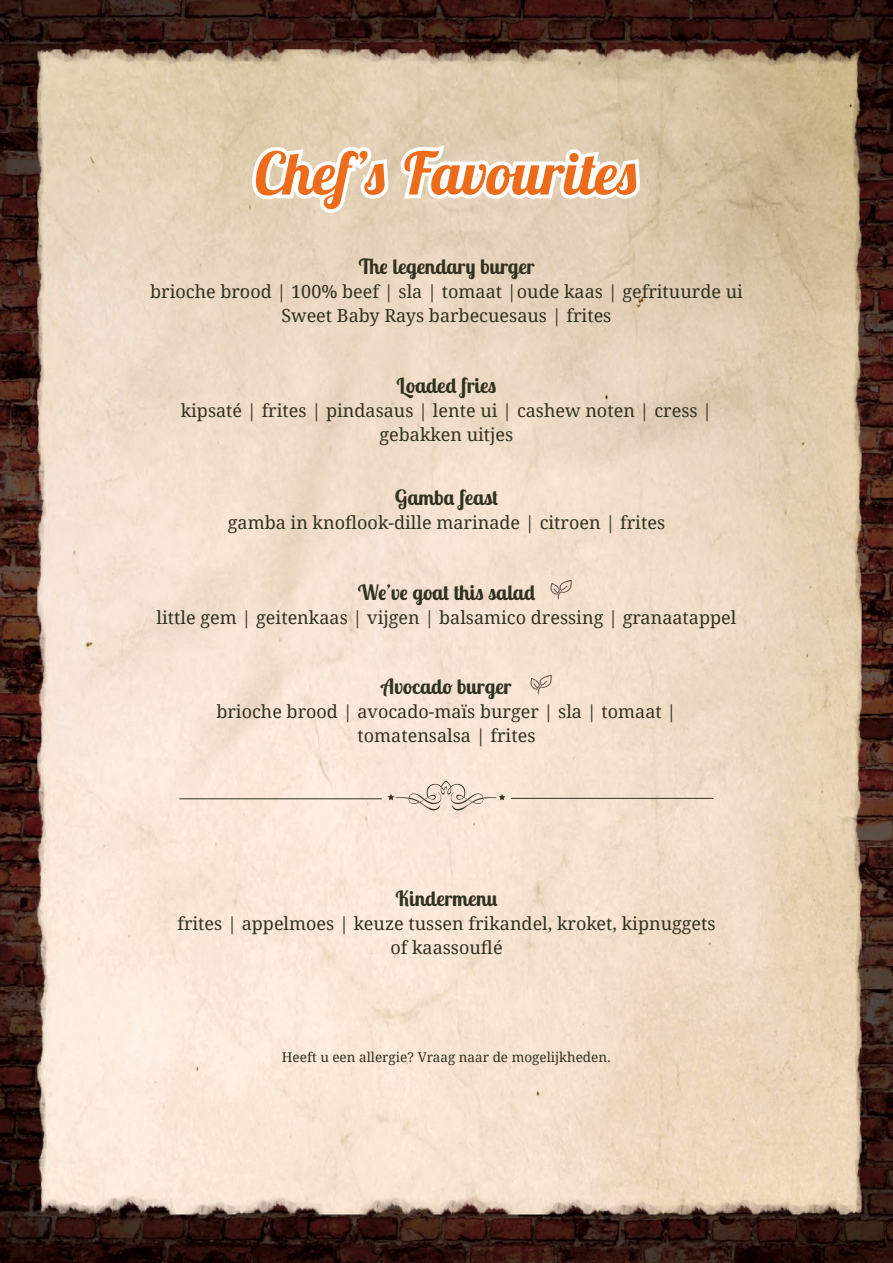
<style>
.page{position:relative;width:893px;height:1263px;background:#fff}
.page>*{position:absolute;margin:0;border:0;box-sizing:border-box;transform-origin:0 0}
.t1{font:italic 700 58.5px "Lobster Two";color:#ed6c1c}
.t2{font:700 21px "Lobster Two";color:#31311f}
.t3{font:18px/24px "Droid Serif";color:#31311f;text-align:center}
.t4{font:13.5px "Droid Serif";color:#31311f}
</style>
<div class="page">
<img style="left:0;top:0;width:893px;height:1263px">
<img style="left:16px;top:23px;width:845px;height:1195px">
<svg style="left:248px;top:130px;width:396px;height:87px"></svg>
<svg style="left:388px;top:780px;width:117px;height:30px;background:#e5d5c5"></svg>
<hr style="left:179px;top:798px;width:203px;height:1px;background:#31311f">
<hr style="left:511px;top:798px;width:203px;height:1px;background:#31311f">
<img style="left:541px;top:570px;width:39px;height:39px">
<img style="left:522px;top:664px;width:39px;height:39px">
<h1 class="t1" style="left:253px;top:136px;width:388px">Chef’s Favourites</h1>
<p class="t2" style="left:358px;top:253px;width:178px">The legendary burger</p>
<p class="t3" style="left:150px;top:279px;width:594px">brioche brood | 100% beef | sla | tomaat |oude kaas | gefrituurde ui<br>Sweet Baby Rays barbecuesaus | frites</p>
<p class="t2" style="left:396px;top:371px;width:102px">Loaded fries</p>
<p class="t3" style="left:181px;top:398px;width:533px">kipsaté | frites | pindasaus | lente ui | cashew noten | cress | gebakken uitjes</p>
<p class="t2" style="left:395px;top:484px;width:105px">Gamba feast</p>
<p class="t3" style="left:228px;top:510px;width:439px">gamba in knoflook-dille marinade | citroen | frites</p>
<p class="t2" style="left:358px;top:578px;width:179px">We’ve goat this salad</p>
<p class="t3" style="left:157px;top:605px;width:581px">little gem | geitenkaas | vijgen | balsamico dressing | granaatappel</p>
<p class="t2" style="left:382px;top:673px;width:131px">Avocado burger</p>
<p class="t3" style="left:216px;top:699px;width:462px">brioche brood | avocado-maïs burger | sla | tomaat | tomatensalsa | frites</p>
<p class="t2" style="left:395px;top:884px;width:104px">Kindermenu</p>
<p class="t3" style="left:177px;top:911px;width:540px">frites | appelmoes | keuze tussen frikandel, kroket, kipnuggets of kaassouflé</p>
<p class="t4" style="left:282px;top:1047px;width:331px">Heeft u een allergie? Vraag naar de mogelijkheden.</p>
</div>
